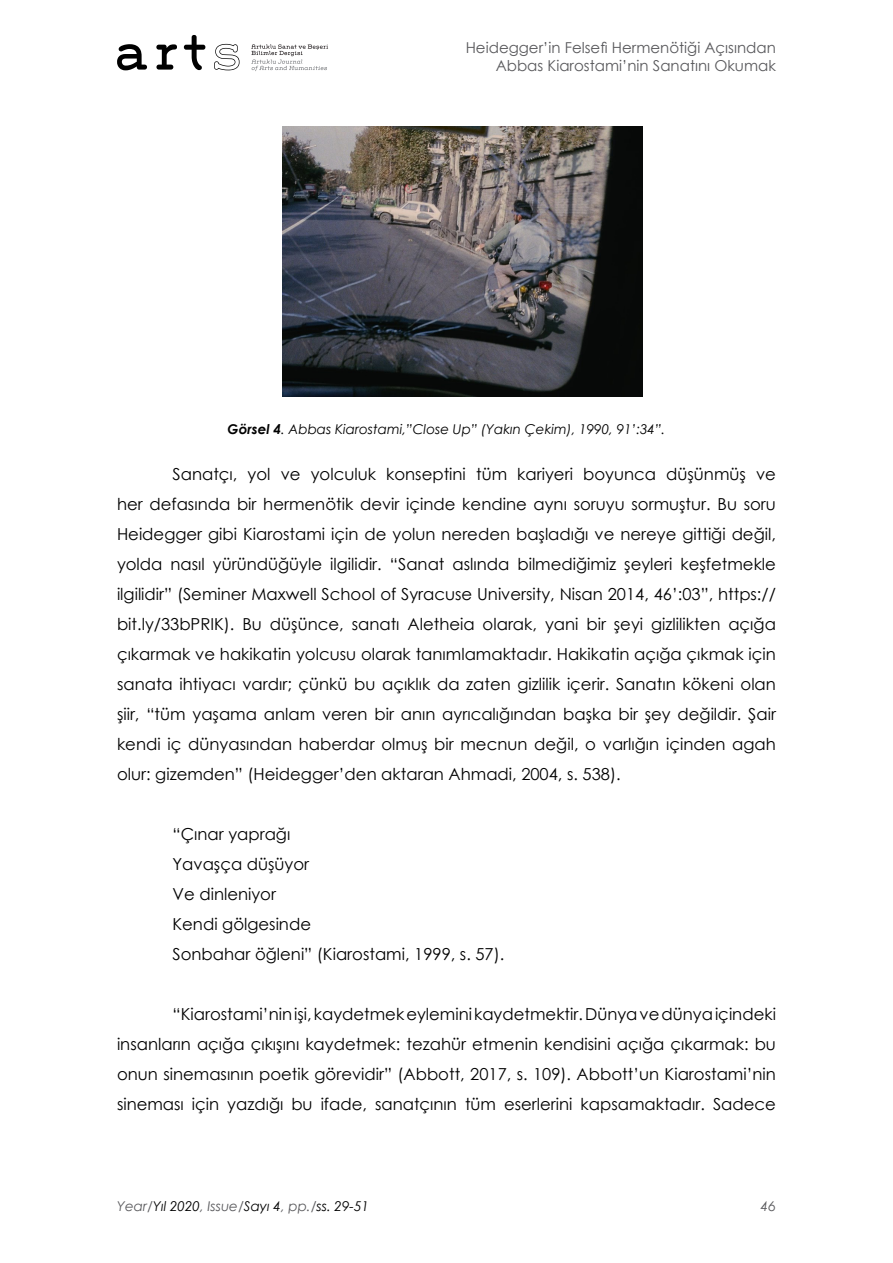
<style>
.page{position:relative;width:893px;height:1263px;background:#fff}
.page>*{position:absolute;margin:0;border:0;box-sizing:border-box;transform-origin:0 0}
.GÖVDE_METİN{font:16.5px/30px "Century Gothic";color:#000;text-align:justify}
.t1{font:15px "Century Gothic";color:#59595c}
.ATIF_BİLGİSİ{font:italic 13.5px "Century Gothic";color:#000}
.t2{font:italic 13.5px "Century Gothic";color:#59595c}
.s1{font-weight:700}
.s2{color:#59595c}
</style>
<div class="page">
<svg style="left:251px;top:44px;width:77px;height:27px"></svg>
<svg style="left:117px;top:44px;width:30px;height:26px"></svg>
<svg style="left:156px;top:44px;width:21px;height:26px"></svg>
<svg style="left:184px;top:35px;width:21px;height:35px"></svg>
<svg style="left:214px;top:44px;width:26px;height:26px"></svg>
<img style="left:282px;top:126px;width:360px;height:270px">
<p class="t1" style="left:466px;top:37px;width:312px">Heidegger’in Felsefi Hermenötiği Açısından</p>
<p class="t1" style="left:496px;top:55px;width:282px">Abbas Kiarostami’nin Sanatını Okumak</p>
<p class="ATIF_BİLGİSİ" style="left:228px;top:419px;width:439px"><span class="s1">Görsel 4</span>. Abbas Kiarostami,”Close Up” (Yakın Çekim), 1990, 91’:34”.</p>
<p class="GÖVDE_METİN" style="left:117px;top:459px;width:660px;text-indent:56px">Sanatçı, yol ve yolculuk konseptini tüm kariyeri boyunca düşünmüş ve her defasında bir hermenötik devir içinde kendine aynı soruyu sormuştur. Bu soru Heidegger gibi Kiarostami için de yolun nereden başladığı ve nereye gittiği değil, yolda nasıl yüründüğüyle ilgilidir. “Sanat aslında bilmediğimiz şeyleri keşfetmekle ilgilidir” (Seminer Maxwell School of Syracuse University, Nisan 2014, 46’:03”, https:// bit.ly/33bPRIK). Bu düşünce, sanatı Aletheia olarak, yani bir şeyi gizlilikten açığa çıkarmak ve hakikatin yolcusu olarak tanımlamaktadır. Hakikatin açığa çıkmak için sanata ihtiyacı vardır; çünkü bu açıklık da zaten gizlilik içerir. Sanatın kökeni olan şiir, “tüm yaşama anlam veren bir anın ayrıcalığından başka bir şey değildir. Şair kendi iç dünyasından haberdar olmuş bir mecnun değil, o varlığın içinden agah olur: gizemden” (Heidegger’den aktaran Ahmadi, 2004, s. 538).</p>
<p class="GÖVDE_METİN" style="left:172px;top:819px;width:119px">“Çınar yaprağı</p>
<p class="GÖVDE_METİN" style="left:172px;top:849px;width:138px">Yavaşça düşüyor</p>
<p class="GÖVDE_METİN" style="left:172px;top:879px;width:105px">Ve dinleniyor</p>
<p class="GÖVDE_METİN" style="left:172px;top:909px;width:140px">Kendi gölgesinde</p>
<p class="GÖVDE_METİN" style="left:172px;top:939px;width:333px">Sonbahar öğleni” (Kiarostami, 1999, s. 57).</p>
<p class="GÖVDE_METİN" style="left:117px;top:999px;width:660px;text-indent:56px">“Kiarostami’nin işi, kaydetmek eylemini kaydetmektir. Dünya ve dünya içindeki insanların açığa çıkışını kaydetmek: tezahür etmenin kendisini açığa çıkarmak: bu onun sinemasının poetik görevidir” (Abbott, 2017, s. 109). Abbott’un Kiarostami’nin sineması için yazdığı bu ifade, sanatçının tüm eserlerini kapsamaktadır. Sadece</p>
<p class="ATIF_BİLGİSİ" style="left:117px;top:1196px;width:253px"><span class="s2">Year/</span>Yıl 2020<span class="s2">, Issue/</span>Sayı 4<span class="s2">, pp./</span>ss. 29-51</p>
<p class="t2" style="left:761px;top:1196px;width:16px">46</p>
</div>
